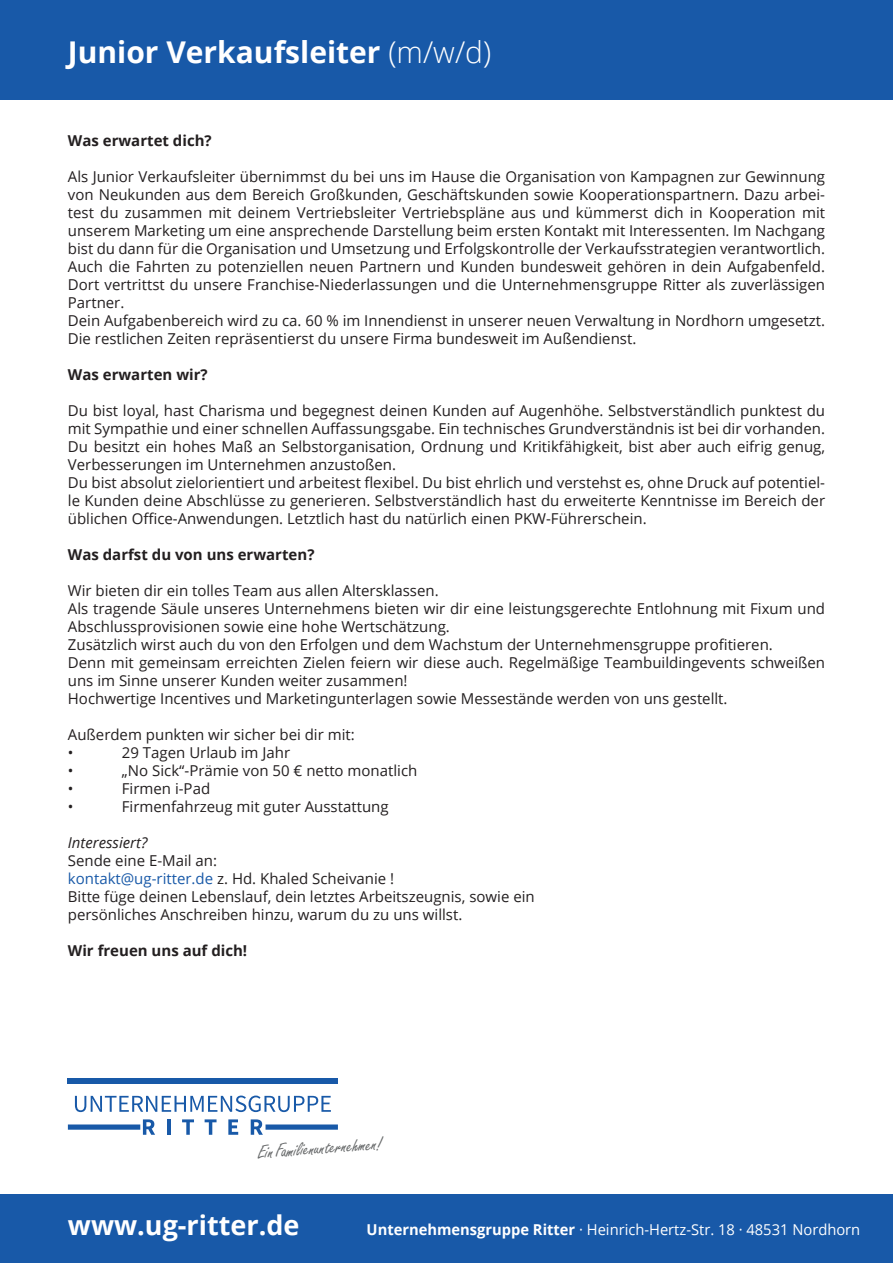
<style>
.page{position:relative;width:893px;height:1263px;background:#fff}
.page>*{position:absolute;margin:0;border:0;box-sizing:border-box;transform-origin:0 0}
.t1{font:700 30px "Open Sans";color:#fff}
.t2{font:700 27px "Open Sans";color:#fff}
.t3{font:20.4px "Freestyle Script";color:#67696a}
.t4{font:15px/18px "Open Sans";color:#231f20}
.t5{font:700 15px "Open Sans";color:#231f20}
.t6{font:15px "Open Sans";color:#fff}
.t7{font:italic 15px "Open Sans";color:#231f20}
.s1{font-weight:300}
.s2{color:#1859a8}
.s3{font-weight:700}
</style>
<div class="page">
<div style="left:0;top:1194px;width:893px;height:69px;background:#1859a8"></div>
<svg style="left:75px;top:1095px;width:256px;height:17px"></svg>
<svg style="left:68px;top:1119px;width:270px;height:16px"></svg>
<div style="left:68px;top:1078px;width:270px;height:5px;background:#1859a8"></div>
<div style="left:0;top:0;width:893px;height:100px;background:#1859a8"></div>
<h1 class="t1" style="left:68px;top:31px;width:425px">Junior Verkaufsleiter <span class="s1">(m/w/d)</span></h1>
<p class="t5" style="left:68px;top:130px;width:145px">Was erwartet dich?</p>
<p class="t4" style="left:68px;top:167px;width:759px">Als Junior Verkaufsleiter übernimmst du bei uns im Hause die Organisation von Kampagnen zur Gewinnung von Neukunden aus dem Bereich Großkunden, Geschäftskunden sowie Kooperationspartnern. Dazu arbei&shy;test du zusammen mit deinem Vertriebsleiter Vertriebspläne aus und kümmerst dich in Kooperation mit unserem Marketing um eine ansprechende Darstellung beim ersten Kontakt mit Interessenten. Im Nachgang bist du dann für die Organisation und Umsetzung und Erfolgskontrolle der Verkaufsstrategien verantwortlich.<br>Auch die Fahrten zu potenziellen neuen Partnern und Kunden bundesweit gehören in dein Aufgabenfeld.<br>Dort vertrittst du unsere Franchise-Niederlassungen und die Unternehmensgruppe Ritter als zuverlässigen Partner.<br>Dein Aufgabenbereich wird zu ca. 60 % im Innendienst in unserer neuen Verwaltung in Nordhorn umgesetzt.<br>Die restlichen Zeiten repräsentierst du unsere Firma bundesweit im Außendienst.</p>
<p class="t5" style="left:68px;top:364px;width:141px">Was erwarten wir?</p>
<p class="t4" style="left:68px;top:401px;width:759px">Du bist loyal, hast Charisma und begegnest deinen Kunden auf Augenhöhe. Selbstverständlich punktest du mit Sympathie und einer schnellen Auffassungsgabe. Ein technisches Grundverständnis ist bei dir vorhanden.<br>Du besitzt ein hohes Maß an Selbstorganisation, Ordnung und Kritikfähigkeit, bist aber auch eifrig genug, Verbesserungen im Unternehmen anzustoßen.<br>Du bist absolut zielorientiert und arbeitest flexibel. Du bist ehrlich und verstehst es, ohne Druck auf potentiel&shy;le Kunden deine Abschlüsse zu generieren. Selbstverständlich hast du erweiterte Kenntnisse im Bereich der üblichen Office-Anwendungen. Letztlich hast du natürlich einen PKW-Führerschein.</p>
<p class="t5" style="left:68px;top:544px;width:248px">Was darfst du von uns erwarten?</p>
<p class="t4" style="left:68px;top:581px;width:759px">Wir bieten dir ein tolles Team aus allen Altersklassen.<br>Als tragende Säule unseres Unternehmens bieten wir dir eine leistungsgerechte Entlohnung mit Fixum und Abschlussprovisionen sowie eine hohe Wertschätzung.<br>Zusätzlich wirst auch du von den Erfolgen und dem Wachstum der Unternehmensgruppe profitieren.<br>Denn mit gemeinsam erreichten Zielen feiern wir diese auch. Regelmäßige Teambuildingevents schweißen uns im Sinne unserer Kunden weiter zusammen!<br>Hochwertige Incentives und Marketingunterlagen sowie Messestände werden von uns gestellt.</p>
<p class="t4" style="left:68px;top:725px;width:288px">Außerdem punkten wir sicher bei dir mit: •</p>
<p class="t4" style="left:122px;top:743px;width:170px">29 Tagen Urlaub im Jahr</p>
<p class="t4" style="left:68px;top:761px;width:7px">•</p>
<p class="t4" style="left:122px;top:761px;width:297px">„No Sick“-Prämie von 50 € netto monatlich</p>
<p class="t4" style="left:68px;top:779px;width:7px">•</p>
<p class="t4" style="left:122px;top:779px;width:90px">Firmen i-Pad</p>
<p class="t4" style="left:68px;top:797px;width:7px">•</p>
<p class="t4" style="left:122px;top:797px;width:268px">Firmenfahrzeug mit guter Ausstattung</p>
<p class="t7" style="left:68px;top:832px;width:81px">Interessiert?</p>
<p class="t4" style="left:68px;top:851px;width:468px">Sende eine E-Mail an:<br><span class="s2">kontakt@ug-ritter.de</span> z. Hd. Khaled Scheivanie !<br>Bitte füge deinen Lebenslauf, dein letztes Arbeitszeugnis, sowie ein persönliches Anschreiben hinzu, warum du zu uns willst.</p>
<p class="t5" style="left:68px;top:940px;width:181px">Wir freuen uns auf dich!</p>
<h3 class="t3" style="left:257px;top:1141px;width:126px;rotate:-4deg">EinFamilienunternehmen!</h3>
<h2 class="t2" style="left:68px;top:1206px;width:233px">www.ug-ritter.de</h2>
<p class="t6" style="left:367px;top:1219px;width:495px"><span class="s3">Unternehmensgruppe Ritter</span> · Heinrich-Hertz-Str. 18 · 48531 Nordhorn</p>
</div>
